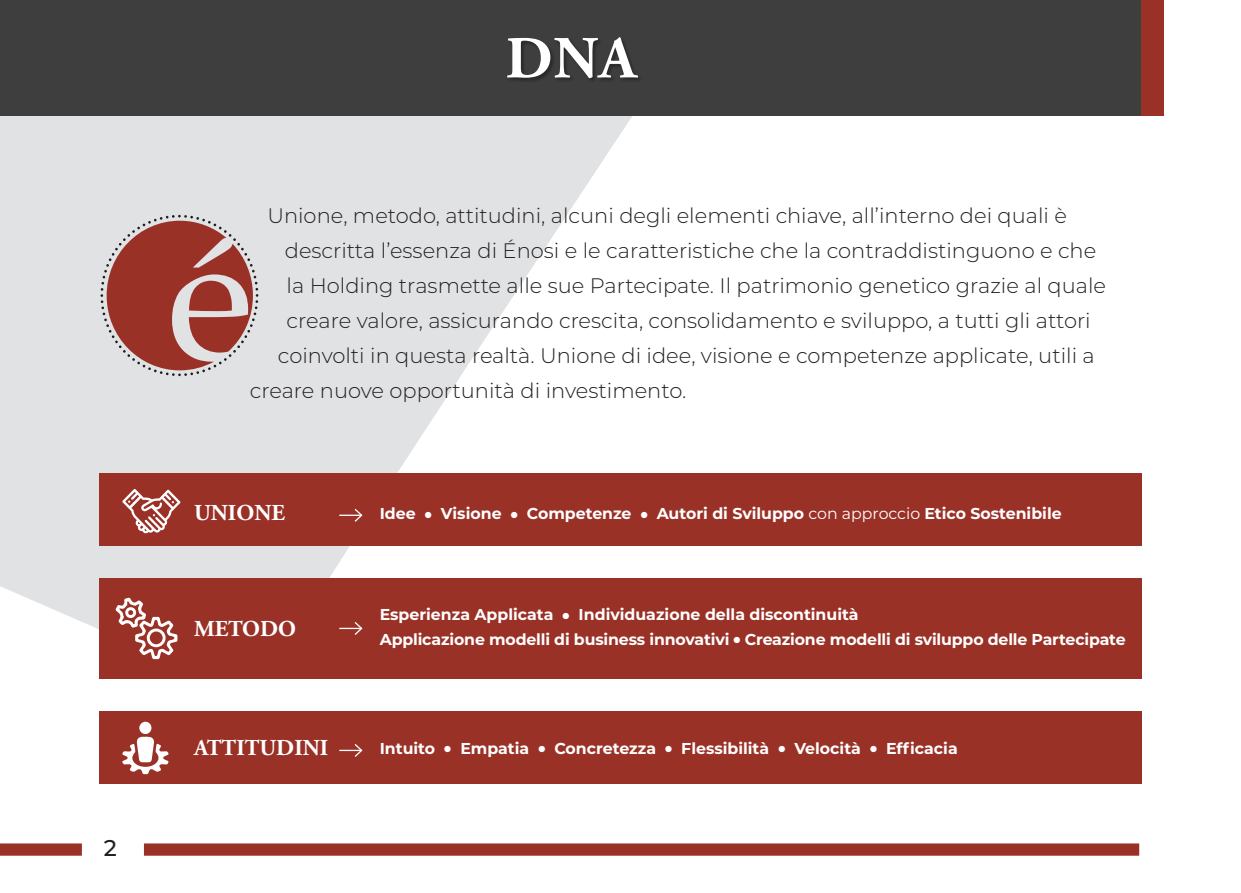
<style>
.page{position:relative;width:1241px;height:893px;background:#fff}
.page>*{position:absolute;margin:0;border:0;box-sizing:border-box;transform-origin:0 0}
.t1{font:700 59.5px "Adobe Garamond Pro";color:#fff}
.t2{font:700 22.75px "Adobe Garamond Pro";color:#fff}
.t3{font:500 22.75px "Montserrat";color:#231f20}
.t4{font:300 21px "Montserrat";color:#231f20}
.t5{font:700 15.75px/24.3px "Montserrat";color:#fff}
.s1{font-weight:400}
</style>
<div class="page">
<div style="left:0;top:843px;width:82px;height:13px;background:#9a3127"></div>
<svg style="left:0;top:115px;width:632px;height:514px;fill:#e1e2e4"></svg>
<div style="left:0;top:0;width:1141px;height:115px;background:#3e3e3f"></div>
<div style="left:507px;top:38px;width:136px;height:45px;background:#231f20;opacity:.75"></div>
<svg style="left:100px;top:215px;width:158px;height:161px;background:#b57a76"></svg>
<div style="left:1141px;top:0;width:22px;height:115px;background:#9a3127"></div>
<div style="left:144px;top:843px;width:994px;height:13px;background:#9a3127"></div>
<div style="left:99px;top:473px;width:1042px;height:72px;background:#9a3127"></div>
<div style="left:99px;top:578px;width:1042px;height:101px;background:#9a3127"></div>
<div style="left:99px;top:712px;width:1042px;height:72px;background:#9a3127"></div>
<svg style="left:122px;top:489px;width:58px;height:45px"></svg>
<svg style="left:115px;top:597px;width:63px;height:63px"></svg>
<svg style="left:122px;top:737px;width:47px;height:37px"></svg>
<div style="left:139px;top:722px;width:12px;height:12px;background:#fff;border-radius:50%"></div>
<svg style="left:339px;top:508px;width:24px;height:14px"></svg>
<svg style="left:339px;top:622px;width:24px;height:13px"></svg>
<svg style="left:339px;top:744px;width:24px;height:13px"></svg>
<p class="t3" style="left:104px;top:832px;width:15px">2</p>
<h1 class="t1" style="left:505px;top:24px;width:132px">DNA</h1>
<p class="t4" style="left:267px;top:201px;width:801px">Unione, metodo, attitudini, alcuni degli elementi chiave, all’interno dei quali è</p>
<p class="t4" style="left:285px;top:236px;width:812px">descritta l’essenza di Énosi e le caratteristiche che la contraddistinguono e che</p>
<p class="t4" style="left:286px;top:271px;width:820px">la Holding trasmette alle sue Partecipate. Il patrimonio genetico grazie al quale</p>
<p class="t4" style="left:286px;top:306px;width:805px">creare valore, assicurando crescita, consolidamento e sviluppo, a tutti gli attori</p>
<p class="t4" style="left:278px;top:341px;width:818px">coinvolti in questa realtà. Unione di idee, visione e competenze applicate, utili a</p>
<p class="t4" style="left:250px;top:376px;width:438px">creare nuove opportunità di investimento.</p>
<p class="t2" style="left:194px;top:499px;width:92px">UNIONE</p>
<p class="t2" style="left:194px;top:615px;width:103px">METODO</p>
<p class="t2" style="left:194px;top:734px;width:136px">ATTITUDINI</p>
<p class="t5" style="left:380px;top:501px;width:683px">Idee ● Visione ● Competenze ● Autori di Sviluppo <span class="s1">con approccio</span> Etico Sostenibile</p>
<p class="t5" style="left:380px;top:602px;width:747px">Esperienza Applicata ● Individuazione della discontinuità<br>Applicazione modelli di business innovativi ● Creazione modelli di sviluppo delle Partecipate</p>
<p class="t5" style="left:380px;top:736px;width:579px">Intuito ● Empatia ● Concretezza ● Flessibilità ● Velocità ● Efficacia</p>
</div>
